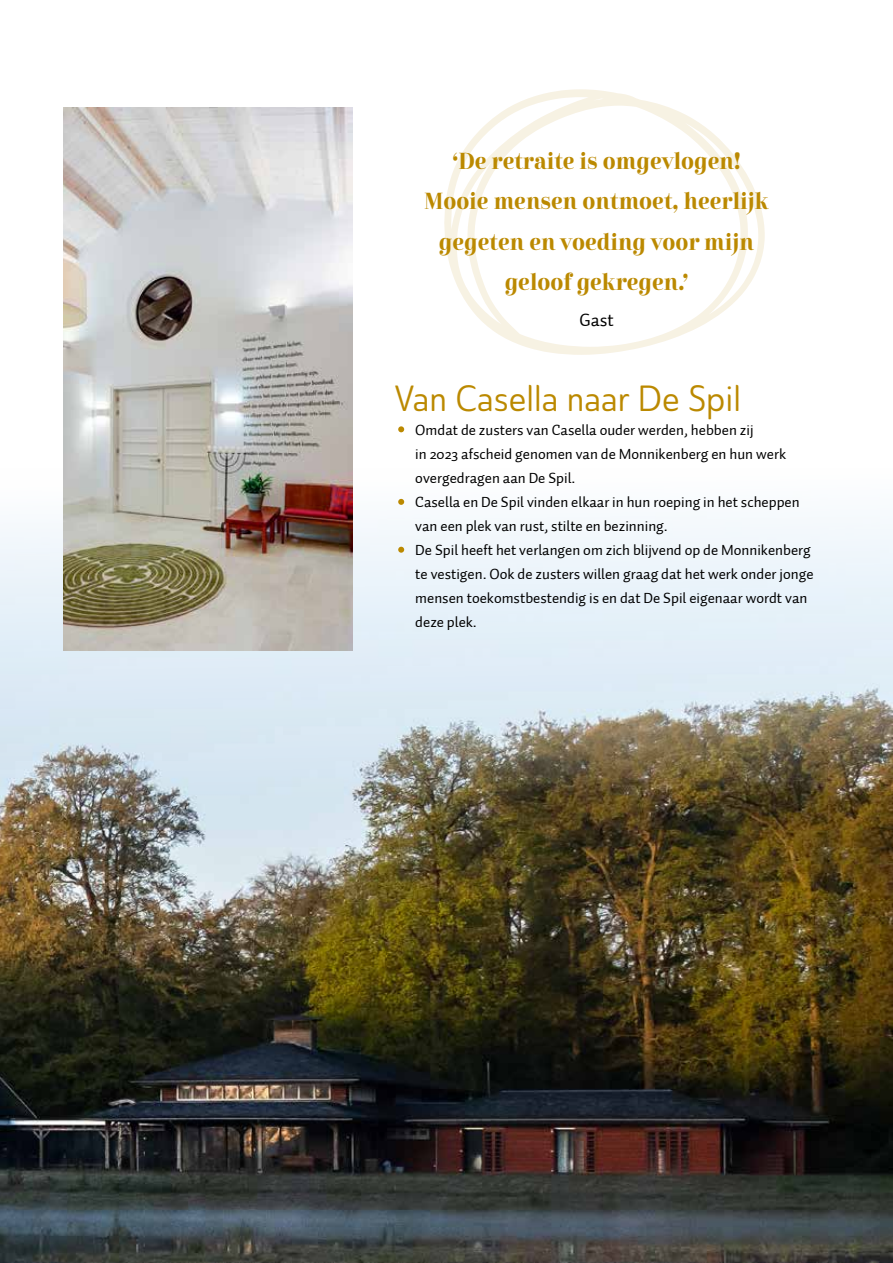
<style>
.page{position:relative;width:893px;height:1263px;background:#fff}
.page>*{position:absolute;margin:0;border:0;box-sizing:border-box;transform-origin:0 0}
.t1{font:36px "Ainslie Sans Con Reg";color:#bb8900}
.t2{font:23.1px/40.5px "Cabrito Didone Con Bol";color:#bb8900;text-align:center}
.t3{font:18px "Auto 1";color:#000}
.t4{font:15px/24px "Auto 1";color:#000}
</style>
<div class="page">
<img style="left:0;top:469px;width:893px;height:794px">
<svg style="left:444px;top:89px;width:321px;height:266px"></svg>
<img style="left:64px;top:108px;width:289px;height:543px">
<svg style="left:398px;top:426px;width:6px;height:6px"></svg>
<svg style="left:398px;top:499px;width:6px;height:6px"></svg>
<svg style="left:398px;top:547px;width:6px;height:6px"></svg>
<h2 class="t2" style="left:424px;top:141px;width:346px">‘De retraite is omgevlogen!<br>Mooie mensen ontmoet, heerlijk gegeten en voeding voor mijn geloof gekregen.’</h2>
<p class="t3" style="left:579px;top:309px;width:36px">Gast</p>
<h1 class="t1" style="left:394px;top:376px;width:348px">Van Casella naar De Spil</h1>
<p class="t4" style="left:415px;top:418px;width:400px">Omdat de zusters van Casella ouder werden, hebben zij<br>in 2023 afscheid genomen van de Monnikenberg en hun werk overgedragen aan De Spil.<br>Casella en De Spil vinden elkaar in hun roeping in het scheppen van een plek van rust, stilte en bezinning.<br>De Spil heeft het verlangen om zich blijvend op de Monnikenberg te vestigen. Ook de zusters willen graag dat het werk onder jonge mensen toekomstbestendig is en dat De Spil eigenaar wordt van deze plek.</p>
</div>
